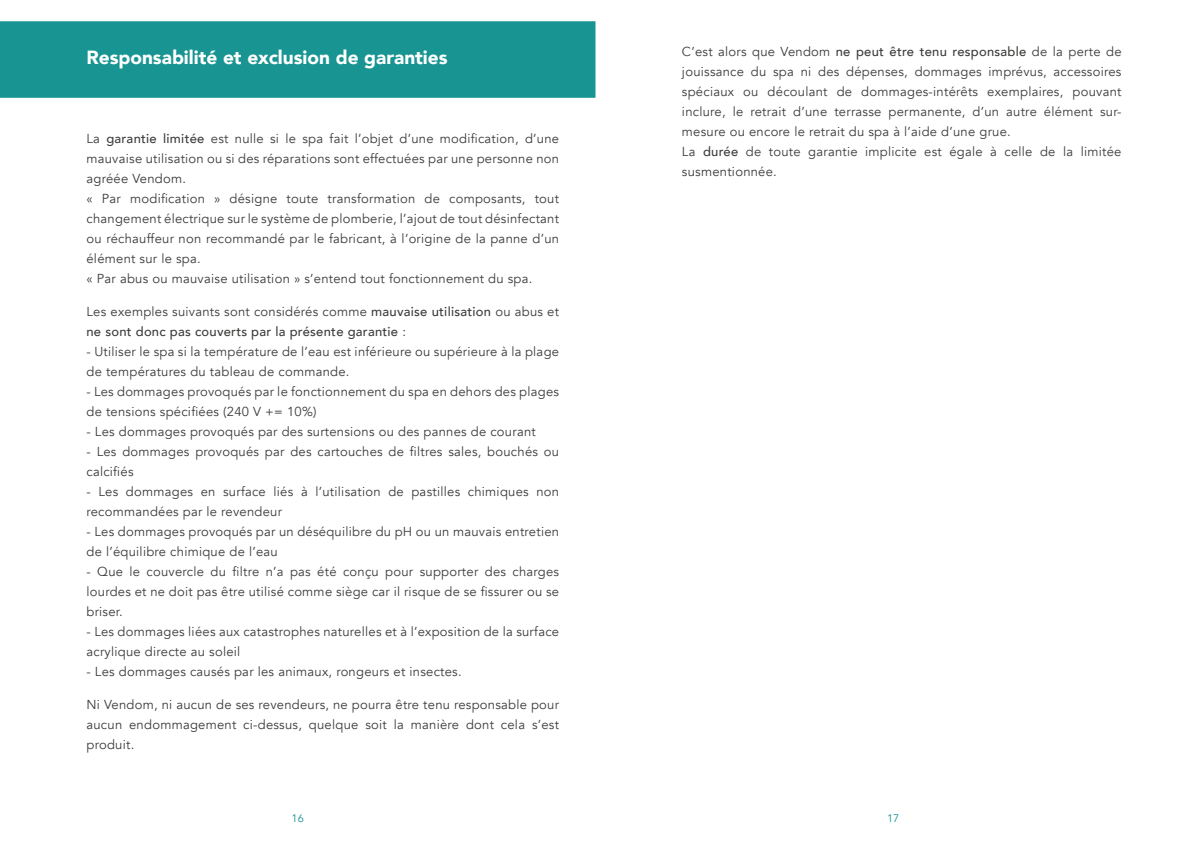
<style>
.page{position:relative;width:1191px;height:842px;background:#fff}
.page>*{position:absolute;margin:0;border:0;box-sizing:border-box;transform-origin:0 0}
.t1{font:900 19px "Avenir";color:#fff}
.t2{font:13px/20px "Avenir";letter-spacing:.02em;color:#3c3c3b}
.t3{font:500 13px/20px "Avenir";letter-spacing:.02em;color:#3c3c3b}
.t4{font:11px "Avenir";color:#189592}
.s1{font-weight:500}
.s2{font-weight:400}
</style>
<div class="page">
<div style="left:0;top:21px;width:595px;height:77px;background:#189592"></div>
<h1 class="t1" style="left:86px;top:41px;width:363px">Responsabilité et exclusion de garanties</h1>
<p class="t2" style="left:86px;top:128px;width:474px">La <span class="s1">garantie limitée</span> est nulle si le spa fait l’objet d’une modification, d’une mauvaise utilisation ou si des réparations sont effectuées par une personne non agréée Vendom.<br>« Par modification » désigne toute transformation de composants, tout changement électrique sur le système de plomberie, l’ajout de tout désinfectant ou réchauffeur non recommandé par le fabricant, à l’origine de la panne d’un élément sur le spa.<br>« Par abus ou mauvaise utilisation » s’entend tout fonctionnement du spa.</p>
<p class="t3" style="left:86px;top:300px;width:474px"><span class="s2">Les exemples suivants sont considérés comme</span> mauvaise utilisation <span class="s2">ou abus et </span>ne sont donc pas couverts par la présente garantie <span class="s2">:</span></p>
<p class="t2" style="left:86px;top:341px;width:474px">- Utiliser le spa si la température de l’eau est inférieure ou supérieure à la plage de températures du tableau de commande.</p>
<p class="t2" style="left:86px;top:381px;width:474px">- Les dommages provoqués par le fonctionnement du spa en dehors des plages de tensions spécifiées (240 V += 10%)</p>
<p class="t2" style="left:86px;top:421px;width:451px">- Les dommages provoqués par des surtensions ou des pannes de courant</p>
<p class="t2" style="left:86px;top:441px;width:474px">- Les dommages provoqués par des cartouches de filtres sales, bouchés ou calcifiés</p>
<p class="t2" style="left:86px;top:481px;width:474px">- Les dommages en surface liés à l’utilisation de pastilles chimiques non recommandées par le revendeur</p>
<p class="t2" style="left:86px;top:521px;width:474px">- Les dommages provoqués par un déséquilibre du pH ou un mauvais entretien de l’équilibre chimique de l’eau</p>
<p class="t2" style="left:86px;top:561px;width:474px;text-align:justify">- Que le couvercle du filtre n’a pas été conçu pour supporter des charges lourdes et ne doit pas être utilisé comme siège car il risque de se fissurer ou se briser.</p>
<p class="t2" style="left:86px;top:621px;width:474px">- Les dommages liées aux catastrophes naturelles et à l’exposition de la surface acrylique directe au soleil</p>
<p class="t2" style="left:86px;top:661px;width:377px">- Les dommages causés par les animaux, rongeurs et insectes.</p>
<p class="t2" style="left:86px;top:694px;width:474px;text-align:justify">Ni Vendom, ni aucun de ses revendeurs, ne pourra être tenu responsable pour aucun endommagement ci-dessus, quelque soit la manière dont cela s’est produit.</p>
<p class="t4" style="left:292px;top:811px;width:14px">16</p>
<p class="t2" style="left:682px;top:41px;width:441px">C’est alors que Vendom <span class="s1">ne peut être tenu responsable</span> de la perte de jouissance du spa ni des dépenses, dommages imprévus, accessoires spéciaux ou découlant de dommages-intérêts exemplaires, pouvant inclure, le retrait d’une terrasse permanente, d’un autre élément sur&shy;mesure ou encore le retrait du spa à l’aide d’une grue.<br>La <span class="s1">durée</span> de toute garantie implicite est égale à celle de la limitée susmentionnée.</p>
<p class="t4" style="left:887px;top:811px;width:14px">17</p>
</div>
